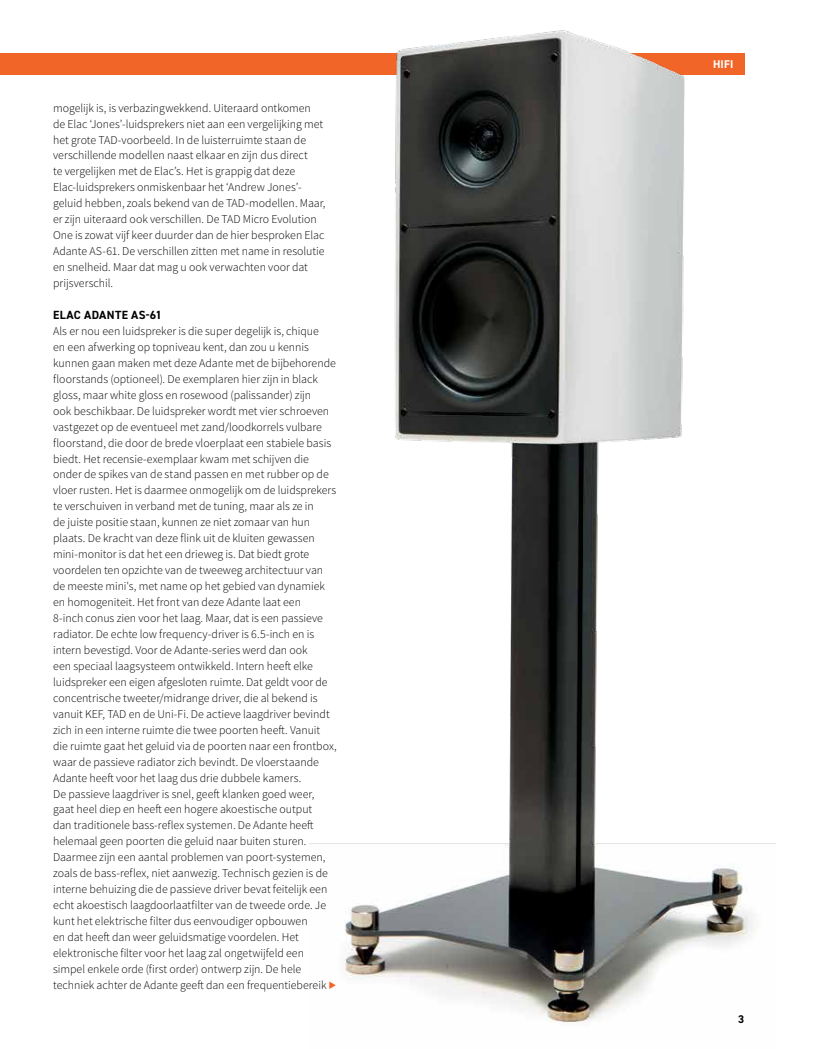
<style>
.page{position:relative;width:815px;height:1049px;background:#fff}
.page>*{position:absolute;margin:0;border:0;box-sizing:border-box;transform-origin:0 0}
.t1{font:300 11.88px/16px "Source Sans Pro";color:#000}
.t2{font:700 11.88px "DIN2014";letter-spacing:.03em;color:#000}
.t3{font:700 11.25px "DIN2014";color:#fff}
.t4{font:700 11.25px "DIN2014";color:#000}
</style>
<div class="page">
<div style="left:0;top:53px;width:744px;height:21px;background:#f26529"></div>
<img style="left:310px;top:30px;width:466px;height:993px">
<svg style="left:329px;top:982px;width:7px;height:7px"></svg>
<p class="t1" style="left:53px;top:100px;width:274px">mogelijk is, is verbazingwekkend. Uiteraard ontkomen de Elac ‘Jones’-luidsprekers niet aan een vergelijking met het grote TAD-voorbeeld. In de luisterruimte staan de verschillende modellen naast elkaar en zijn dus direct<br>te vergelijken met de Elac’s. Het is grappig dat deze Elac-luidsprekers onmiskenbaar het ‘Andrew Jones’- geluid hebben, zoals bekend van de TAD-modellen. Maar, er zijn uiteraard ook verschillen. De TAD Micro Evolution One is zowat vijf keer duurder dan de hier besproken Elac Adante AS-61. De verschillen zitten met name in resolutie en snelheid. Maar dat mag u ook verwachten voor dat prijsverschil.</p>
<p class="t2" style="left:53px;top:307px;width:110px">ELAC ADANTE AS-61</p>
<p class="t1" style="left:53px;top:323px;width:285px">Als er nou een luidspreker is die super degelijk is, chique<br>en een afwerking op topniveau kent, dan zou u kennis kunnen gaan maken met deze Adante met de bijbehorende floorstands (optioneel). De exemplaren hier zijn in black gloss, maar white gloss en rosewood (palissander) zijn<br>ook beschikbaar. De luidspreker wordt met vier schroeven vastgezet op de eventueel met zand/loodkorrels vulbare floorstand, die door de brede vloerplaat een stabiele basis biedt. Het recensie-exemplaar kwam met schijven die onder de spikes van de stand passen en met rubber op de vloer rusten. Het is daarmee onmogelijk om de luidsprekers te verschuiven in verband met de tuning, maar als ze in<br>de juiste positie staan, kunnen ze niet zomaar van hun plaats. De kracht van deze flink uit de kluiten gewassen mini-monitor is dat het een drieweg is. Dat biedt grote voordelen ten opzichte van de tweeweg architectuur van de meeste mini's, met name op het gebied van dynamiek en homogeniteit. Het front van deze Adante laat een<br>8-inch conus zien voor het laag. Maar, dat is een passieve radiator. De echte low frequency-driver is 6.5-inch en is intern bevestigd. Voor de Adante-series werd dan ook<br>een speciaal laagsysteem ontwikkeld. Intern heeft elke luidspreker een eigen afgesloten ruimte. Dat geldt voor de concentrische tweeter/midrange driver, die al bekend is vanuit KEF, TAD en de Uni-Fi. De actieve laagdriver bevindt zich in een interne ruimte die twee poorten heeft. Vanuit die ruimte gaat het geluid via de poorten naar een frontbox, waar de passieve radiator zich bevindt. De vloerstaande Adante heeft voor het laag dus drie dubbele kamers.<br>De passieve laagdriver is snel, geeft klanken goed weer, gaat heel diep en heeft een hogere akoestische output<br>dan traditionele bass-reflex systemen. De Adante heeft helemaal geen poorten die geluid naar buiten sturen.<br>Daarmee zijn een aantal problemen van poort-systemen, zoals de bass-reflex, niet aanwezig. Technisch gezien is de interne behuizing die de passieve driver bevat feitelijk een echt akoestisch laagdoorlaatfilter van de tweede orde. Je kunt het elektrische filter dus eenvoudiger opbouwen<br>en dat heeft dan weer geluidsmatige voordelen. Het elektronische filter voor het laag zal ongetwijfeld een simpel enkele orde (first order) ontwerp zijn. De hele techniek achter de Adante geeft dan een frequentiebereik</p>
<p class="t3" style="left:713px;top:57px;width:22px">HIFI</p>
<p class="t4" style="left:738px;top:1011px;width:8px">3</p>
</div>
